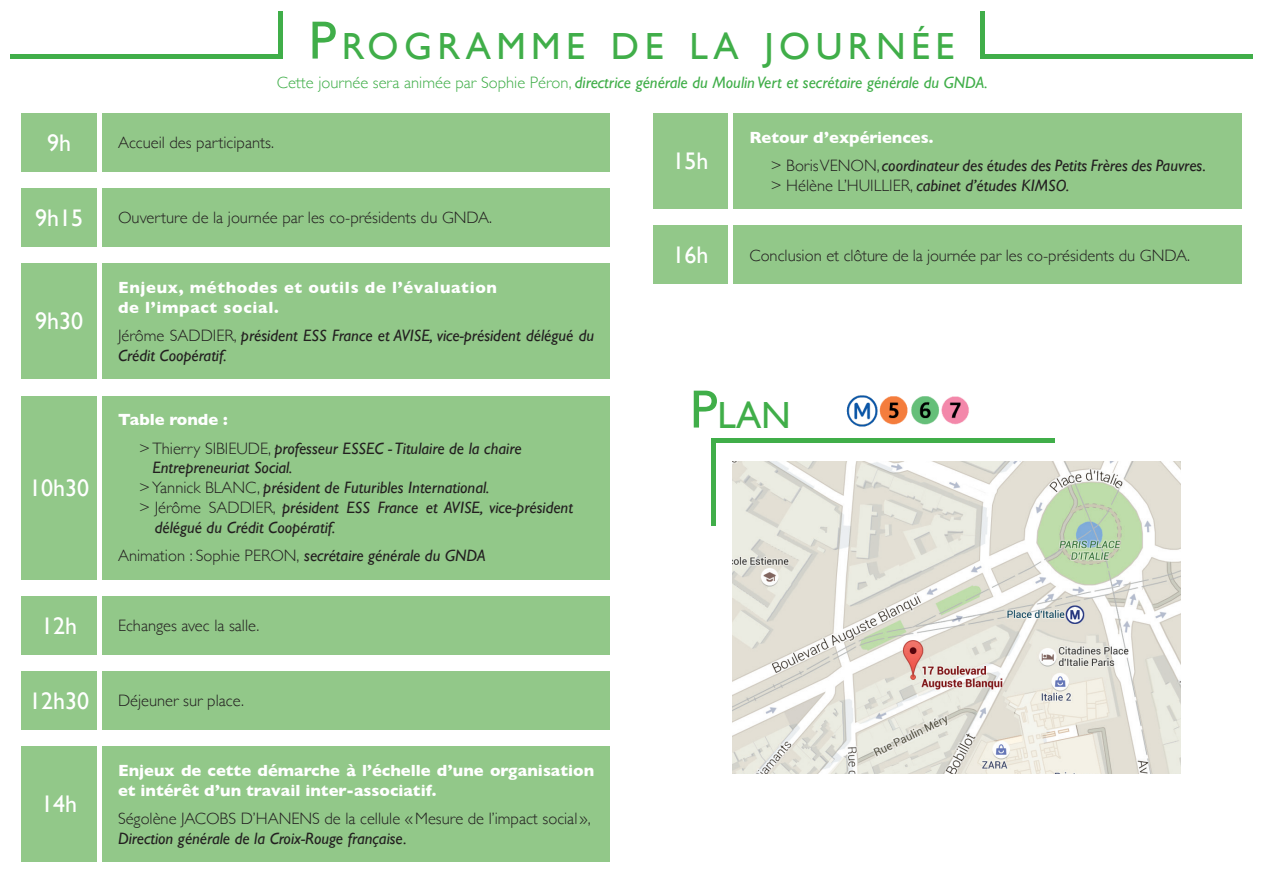
<style>
.page{position:relative;width:1263px;height:893px;background:#fff}
.page>*{position:absolute;margin:0;border:0;box-sizing:border-box;transform-origin:0 0}
.t1{font:37.8px "Gill Sans";letter-spacing:.145em;color:#40ae49}
.t2{font:24px "Gill Sans";color:#fff}
.t3{font:italic 16.5px/28.3px "Gill Sans";color:#231f20}
.t4{font:300 16.5px "Gill Sans";color:#231f20}
.t5{font:italic 16.5px "Gill Sans";color:#40ae49}
.t6{font:700 16.5px/19.8px "Gill Sans";color:#fff}
.t7{font:700 16.5px/19.8px "Gill Sans";letter-spacing:.04em;color:#fff}
.s1{font-size:54px}
.s2{font-weight:300;font-style:normal}
.s3{font-weight:700;font-style:normal;color:#fff}
.s4{font-weight:400;font-size:24px;color:#fff}
</style>
<div class="page">
<div style="left:21px;top:671px;width:589px;height:58px;background:#92c889"></div>
<div style="left:653px;top:113px;width:589px;height:96px;background:#92c889"></div>
<div style="left:21px;top:746px;width:589px;height:116px;background:#92c889"></div>
<div style="left:21px;top:396px;width:589px;height:183px;background:#92c889"></div>
<div style="left:21px;top:596px;width:589px;height:58px;background:#92c889"></div>
<div style="left:21px;top:188px;width:589px;height:58px;background:#92c889"></div>
<div style="left:21px;top:113px;width:589px;height:58px;background:#92c889"></div>
<div style="left:21px;top:263px;width:589px;height:116px;background:#92c889"></div>
<div style="left:653px;top:226px;width:589px;height:58px;background:#92c889"></div>
<hr style="left:97px;top:0;width:4px;height:893px;background:#fff">
<hr style="left:729px;top:0;width:4px;height:524px;background:#fff">
<div style="left:11px;top:54px;width:271px;height:5px;background:#40ae49"></div>
<hr style="left:278px;top:11px;width:4px;height:48px;background:#40ae49">
<img style="left:732px;top:462px;width:448px;height:312px">
<div style="left:711px;top:438px;width:343px;height:5px;background:#40ae49"></div>
<hr style="left:711px;top:438px;width:4px;height:88px;background:#40ae49">
<img style="left:846px;top:395px;width:123px;height:32px">
<div style="left:981px;top:54px;width:271px;height:5px;background:#40ae49"></div>
<hr style="left:981px;top:11px;width:4px;height:48px;background:#40ae49">
<h1 class="t1" style="left:309px;top:24px;width:647px"><span class="s1">P</span>ROGRAMME DE LA JOURNÉE</h1>
<p class="t5" style="left:277px;top:73px;width:712px"><span class="s2">Cette journée sera animée par Sophie Péron,</span> directrice générale du Moulin Vert et secrétaire générale du GNDA.</p>
<h2 class="t2" style="left:47px;top:128px;width:25px">9h</h2>
<p class="t4" style="left:118px;top:130px;width:157px">Accueil des participants.</p>
<h2 class="t2" style="left:35px;top:203px;width:49px">9h15</h2>
<p class="t4" style="left:118px;top:205px;width:376px">Ouverture de la journée par les co-présidents du GNDA.</p>
<h2 class="t2" style="left:35px;top:307px;width:49px">9h30</h2>
<h2 class="t2" style="left:29px;top:474px;width:61px">10h30</h2>
<p class="t7" style="left:118px;top:277px;width:381px">Enjeux, méthodes et outils de l’évaluation de l’impact social.</p>
<p class="t3" style="left:118px;top:325px;width:478px;line-height:19.8px"><span class="s2">Jérôme SADDIER,</span> président ESS France et AVISE, vice-président délégué du<br>Crédit Coopératif.</p>
<p class="t3" style="left:139px;top:405px;width:384px;text-indent:-21px"><span class="s3">Table ronde :<br></span><span class="s2">&gt; Thierry SIBIEUDE,</span> professeur ESSEC - Titulaire de la chaire</p>
<p class="t3" style="left:152px;top:454px;width:142px">Entrepreneuriat Social.</p>
<p class="t3" style="left:139px;top:473px;width:352px"><span class="s2">&gt; Yannick BLANC,</span> président de Futuribles International.</p>
<p class="t3" style="left:139px;top:493px;width:435px"><span class="s2">&gt; Jérôme SADDIER,</span> président ESS France et AVISE, vice-président</p>
<p class="t3" style="left:155px;top:513px;width:182px">délégué du Crédit Coopératif.</p>
<p class="t3" style="left:118px;top:541px;width:369px"><span class="s2">Animation : Sophie PERON,</span> secrétaire générale du GNDA</p>
<h2 class="t2" style="left:41px;top:611px;width:37px">12h</h2>
<p class="t4" style="left:118px;top:613px;width:143px">Echanges avec la salle.</p>
<p class="t4" style="left:29px;top:688px;width:216px"><span class="s4">12h30</span> Déjeuner sur place.</p>
<h2 class="t2" style="left:41px;top:790px;width:37px">14h</h2>
<p class="t6" style="left:118px;top:760px;width:478px">Enjeux de cette démarche à l’échelle d’une organisation et intérêt d’un travail inter-associatif.</p>
<p class="t4" style="left:118px;top:805px;width:474px">Ségolène JACOBS D’HANENS de la cellule «Mesure de l’impact social»,</p>
<p class="t3" style="left:118px;top:824px;width:290px">Direction générale de la Croix-Rouge française.</p>
<h2 class="t2" style="left:673px;top:147px;width:37px">15h</h2>
<p class="t3" style="left:771px;top:123px;width:437px;text-indent:-21px"><span class="s3">Retour d’expériences.<br></span><span class="s2">&gt; Boris VENON,</span> coordinateur des études des Petits Frères des Pauvres.</p>
<p class="t3" style="left:771px;top:171px;width:300px"><span class="s2">&gt; Hélène L’HUILLIER,</span> cabinet d’études KIMSO.</p>
<h2 class="t2" style="left:673px;top:241px;width:37px">16h</h2>
<p class="t4" style="left:749px;top:242px;width:442px">Conclusion et clôture de la journée par les co-présidents du GNDA.</p>
<h1 class="t1" style="left:690px;top:393px;width:102px"><span class="s1">P</span>LAN</h1>
</div>
